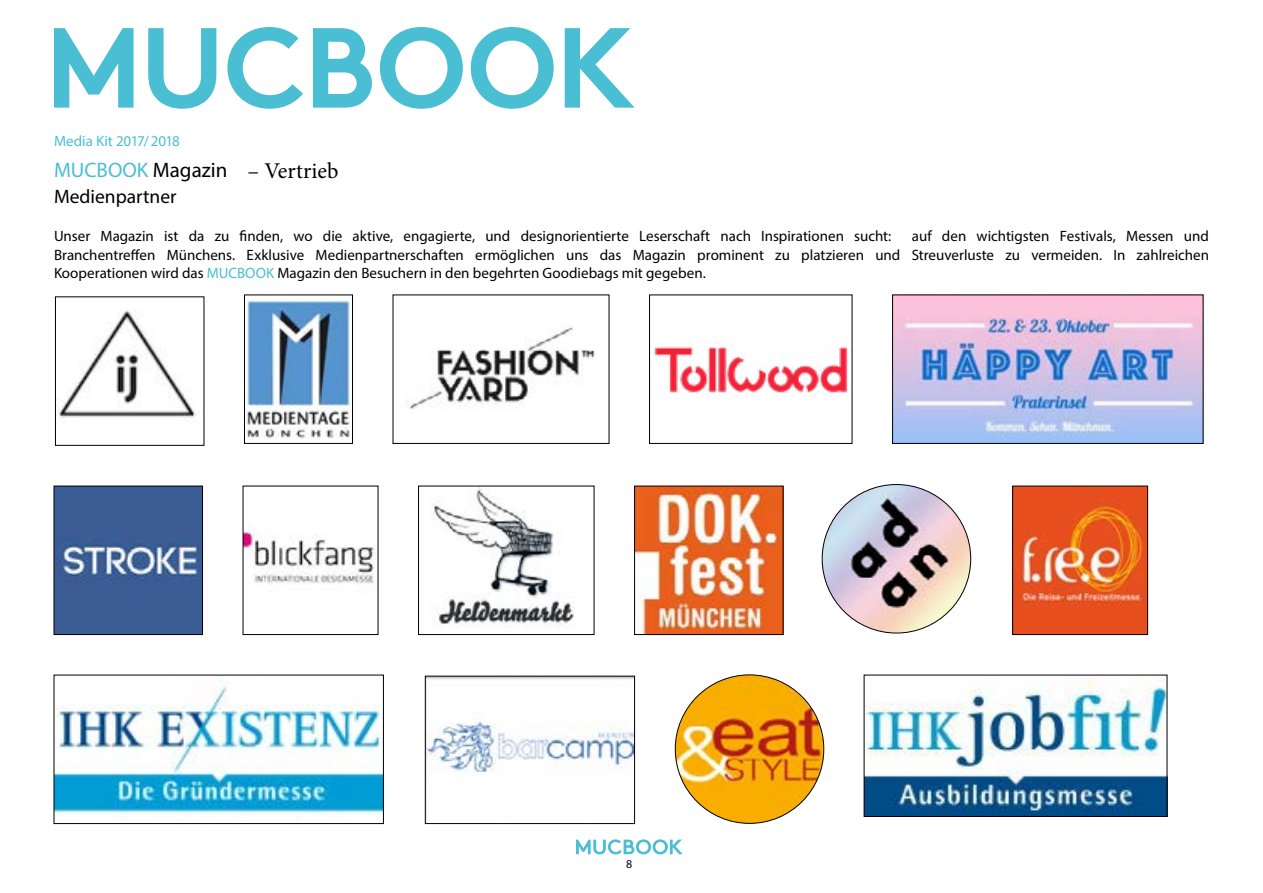
<style>
.page{position:relative;width:1263px;height:893px;background:#fff}
.page>*{position:absolute;margin:0;border:0;box-sizing:border-box;transform-origin:0 0}
.t1{font:22.5px "Minion Pro";color:#000}
.t2{font:21px "Myriad Pro";color:#4abed3}
.t3{font:19.5px "Myriad Pro";color:#000}
.t4{font:15px/18.8px "Myriad Pro";color:#000;text-align:justify}
.t5{font:15px "Myriad Pro";letter-spacing:-.005em;color:#4abed3}
.t6{font:12px "Myriad Pro";color:#000}
.s1{color:#000}
.s2{color:#4abed3}
</style>
<div class="page">
<svg style="left:54px;top:28px;width:79px;height:80px"></svg>
<svg style="left:565px;top:28px;width:69px;height:80px"></svg>
<svg style="left:148px;top:28px;width:68px;height:81px"></svg>
<svg style="left:227px;top:27px;width:76px;height:82px"></svg>
<svg style="left:313px;top:28px;width:59px;height:80px"></svg>
<svg style="left:380px;top:27px;width:83px;height:82px"></svg>
<svg style="left:471px;top:27px;width:83px;height:82px"></svg>
<svg style="left:576px;top:839px;width:107px;height:15px"></svg>
<img style="left:58px;top:310px;width:138px;height:112px">
<div style="left:55px;top:297px;width:149px;height:149px;border:1px solid #000"></div>
<img style="left:405px;top:326px;width:190px;height:83px">
<div style="left:393px;top:295px;width:216px;height:149px;border:1px solid #000"></div>
<img style="left:246px;top:297px;width:105px;height:142px">
<div style="left:244px;top:295px;width:109px;height:149px;border:1px solid #000"></div>
<img style="left:654px;top:346px;width:194px;height:50px">
<div style="left:649px;top:295px;width:203px;height:149px;border:1px solid #000"></div>
<img style="left:894px;top:297px;width:307px;height:145px">
<div style="left:892px;top:295px;width:311px;height:149px;border:1px solid #000"></div>
<img style="left:56px;top:488px;width:145px;height:145px">
<div style="left:54px;top:486px;width:149px;height:149px;border:1px solid #000"></div>
<img style="left:245px;top:531px;width:129px;height:53px">
<img style="left:432px;top:488px;width:143px;height:140px">
<div style="left:418px;top:486px;width:176px;height:149px;border:1px solid #000"></div>
<img style="left:636px;top:488px;width:145px;height:145px">
<div style="left:634px;top:486px;width:149px;height:149px;border:1px solid #000"></div>
<img style="left:56px;top:677px;width:326px;height:145px">
<div style="left:54px;top:675px;width:330px;height:149px;border:1px solid #000"></div>
<img style="left:1014px;top:488px;width:132px;height:145px">
<div style="left:1012px;top:486px;width:136px;height:149px;border:1px solid #000"></div>
<img style="left:427px;top:678px;width:206px;height:94px">
<div style="left:425px;top:676px;width:210px;height:148px;border:1px solid #000"></div>
<img style="left:866px;top:677px;width:299px;height:138px">
<div style="left:864px;top:675px;width:303px;height:142px;border:1px solid #000"></div>
<img style="left:822px;top:484px;width:149px;height:149px;border-radius:74px">
<img style="left:675px;top:675px;width:149px;height:148px;border-radius:74px">
<p class="t5" style="left:54px;top:132px;width:128px">Media Kit 2017/2018</p>
<h2 class="t2" style="left:54px;top:157px;width:175px">MUCBOOK <span class="s1">Magazin</span></h2>
<h1 class="t1" style="left:248px;top:156px;width:92px">– Vertrieb</h1>
<h3 class="t3" style="left:54px;top:184px;width:124px">Medienpartner</h3>
<p class="t4" style="left:54px;top:226px;width:839px">Unser Magazin ist da zu finden, wo die aktive, engagierte, und designorientierte Leserschaft nach Inspirationen sucht:</p>
<p class="t4" style="left:54px;top:226px;width:1156px;text-indent:858px">auf den wichtigsten Festivals, Messen und Branchentreffen Münchens. Exklusive Medienpartnerschaften ermöglichen uns das Magazin prominent zu platzieren und Streuverluste zu vermeiden. In zahlreichen Kooperationen wird das <span class="s2">MUCBOOK</span> Magazin den Besuchern in den begehrten Goodiebags mit gegeben.</p>
<p class="t6" style="left:626px;top:857px;width:8px">8</p>
</div>
